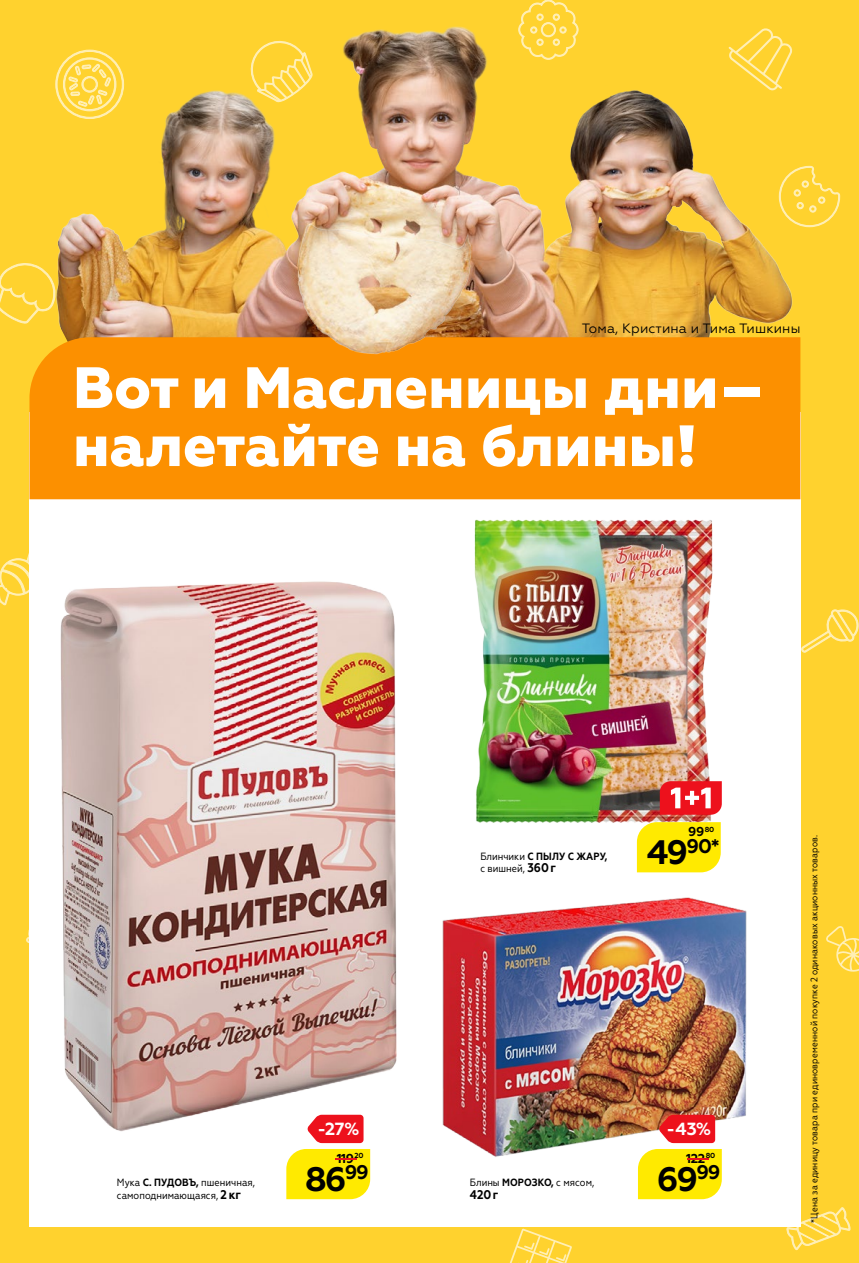
<style>
.page{position:relative;width:859px;height:1263px;background:#ffd22e}
.page>*{position:absolute;margin:0;border:0;box-sizing:border-box;transform-origin:0 0}
.t1{font:800 58.05px/58.1px "Geometria";color:#fff}
.t2{font:700 33.9px "Geometria";color:#000}
.t3{font:700 19.8px "Geometria";color:#000}
.t4{font:700 17.55px "Geometria";color:#fff}
.t5{font:13.5px "Geometria";letter-spacing:.01em;color:#000}
.t6{font:700 12.9px "Geometria";letter-spacing:-.03em;color:#000}
.t7{font:700 12.6px "Geometria Narrow";color:#000}
.t8{font:10.5px/12.8px "Geometria Narrow";color:#000}
.t9{font:9.45px "Geometria Narrow";letter-spacing:.01em;color:#000}
.t10{font:700 7.35px "Geometria";color:#000}
.s1{font-weight:700}
.s2{font-weight:700;font-size:12.6px}
.s3{font-size:33.9px}
.s4{font-size:12.9px;color:#ed111c}
</style>
<div class="page">
<svg style="left:801px;top:609px;width:58px;height:44px"></svg>
<svg style="left:0;top:263px;width:47px;height:61px"></svg>
<svg style="left:805px;top:166px;width:35px;height:61px"></svg>
<svg style="left:0;top:553px;width:29px;height:20px"></svg>
<svg style="left:826px;top:926px;width:33px;height:46px"></svg>
<svg style="left:509px;top:1228px;width:63px;height:35px"></svg>
<svg style="left:786px;top:1207px;width:64px;height:43px"></svg>
<div style="left:29px;top:413px;width:772px;height:814px;background:#fff"></div>
<img style="left:47px;top:0;width:758px;height:405px">
<div style="left:29px;top:337px;width:771px;height:162px;background:#fc9000"></div>
<svg style="left:55px;top:49px;width:69px;height:70px"></svg>
<img style="left:474px;top:519px;width:239px;height:304px">
<img style="left:459px;top:872px;width:288px;height:285px">
<img style="left:0;top:573px;width:507px;height:562px">
<svg style="left:637px;top:822px;width:84px;height:50px;background:#feea0b"></svg>
<svg style="left:660px;top:781px;width:62px;height:34px;background:#ef4149"></svg>
<div style="left:286px;top:1149px;width:84px;height:50px;background:#ffea00"></div>
<svg style="left:307px;top:1115px;width:57px;height:28px;background:#ee2a33"></svg>
<div style="left:638px;top:1149px;width:84px;height:50px;background:#ffea00"></div>
<svg style="left:659px;top:1115px;width:56px;height:28px;background:#eb1f27"></svg>
<p class="t5" style="left:582px;top:320px;width:220px">Тома, Кристина и Тима Тишкины</p>
<p class="t1" style="left:73px;top:360px;width:693px">Вот и Масленицы дни– налетайте на блины!</p>
<p class="t8" style="left:480px;top:850px;width:129px">Блинчики <span class="s1">С ПЫЛУ С ЖАРУ, </span>с вишней, <span class="s2">360г</span></p>
<p class="t6" style="left:688px;top:823px;width:28px">99<sup>80</sup></p>
<p class="t3" style="left:647px;top:834px;width:74px"><span class="s3">49</span>90*</p>
<p class="t4" style="left:317px;top:1118px;width:44px">-27%</p>
<p class="t2" style="left:305px;top:1159px;width:65px">86<sup>99</sup></p>
<p class="t10" style="left:328px;top:1151px;width:37px"><span class="s4">-</span>20</p>
<p class="t6" style="left:337px;top:1150px;width:19px">119</p>
<p class="t8" style="left:117px;top:1176px;width:139px">Мука <span class="s1">С. ПУДОВЪ,</span> пшеничная, самоподнимающаяся, <span class="s2">2кг</span></p>
<p class="t8" style="left:470px;top:1176px;width:126px">Блины <span class="s1">МОРОЗКО,</span> с мясом,</p>
<p class="t7" style="left:470px;top:1187px;width:30px">420г</p>
<p class="t4" style="left:666px;top:1118px;width:46px">-43%</p>
<p class="t2" style="left:657px;top:1159px;width:65px">69<sup>99</sup></p>
<p class="t10" style="left:680px;top:1151px;width:37px"><span class="s4">-</span>80</p>
<p class="t6" style="left:686px;top:1150px;width:21px">122</p>
<p class="t9" style="left:809px;top:1223px;width:389px;rotate:-90deg">*Цена за единицу товара при единовременной покупке 2 одинаковых акционных товаров.</p>
</div>
